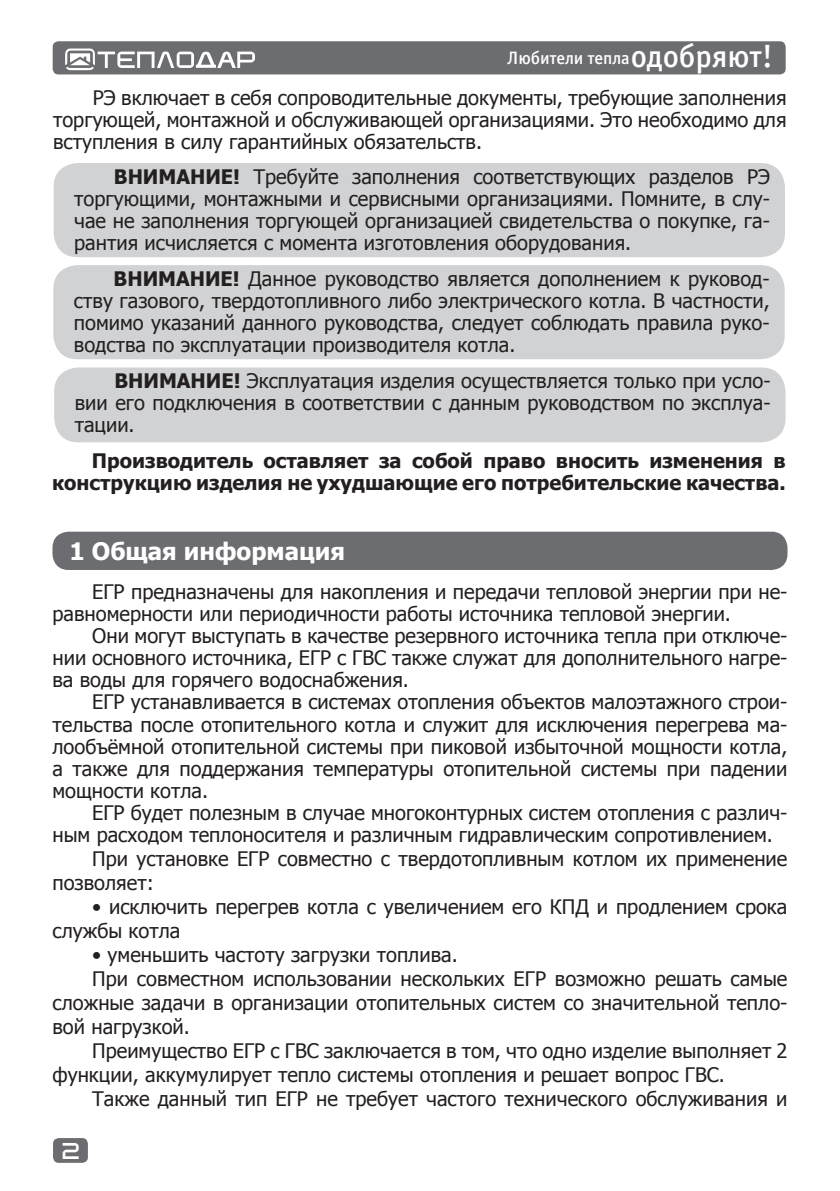
<style>
.page{position:relative;width:840px;height:1191px;background:#fff}
.page>*{position:absolute;margin:0;border:0;box-sizing:border-box;transform-origin:0 0}
.t1{font:700 24px "Tahoma";color:#fff}
.t2{font:20px/22px "Tahoma";color:#231f20;text-align:justify}
.t3{font:700 20px/22px "Tahoma";color:#231f20;text-align:right}
.t4{font:18px "Officina Sans Medium C";letter-spacing:-.005em;color:#fff}
.t5{font:16px "teplodar";color:#fff}
.s1{font-size:32px}
.s2{font-weight:700}
</style>
<div class="page">
<div style="left:53px;top:1138px;width:35px;height:24px;background:#6c6d70;border-radius:6px"></div>
<div style="left:53px;top:41px;width:732px;height:33px;background:#6c6d70;border-radius:6px"></div>
<svg style="left:65px;top:48px;width:190px;height:22px"></svg>
<div style="left:52px;top:531px;width:735px;height:39px;background:#6c6d70;border-radius:16px"></div>
<div style="left:54px;top:163px;width:730px;height:94px;background:#d1d2d4;border-radius:24px"></div>
<div style="left:53px;top:265px;width:731px;height:94px;background:#d1d2d4;border-radius:24px"></div>
<div style="left:54px;top:367px;width:731px;height:75px;background:#d1d2d4;border-radius:24px"></div>
<p class="t4" style="left:507px;top:48px;width:267px">Любители тепла<span class="s1">одобряют!</span></p>
<p class="t2" style="left:53px;top:85px;width:734px;text-indent:40px">РЭ включает в себя сопроводительные документы, требующие заполнения торгующей, монтажной и обслуживающей организациями. Это необходимо для вступления в силу гарантийных обязательств.</p>
<p class="t2" style="left:74px;top:165px;width:697px;text-indent:40px"><span class="s2">ВНИМАНИЕ!</span> Требуйте заполнения соответствующих разделов РЭ торгующими, монтажными и сервисными организациями. Помните, в слу&shy;чае не заполнения торгующей организацией свидетельства о покупке, га&shy;рантия исчисляется с момента изготовления оборудования.</p>
<p class="t2" style="left:74px;top:267px;width:697px;text-indent:40px"><span class="s2">ВНИМАНИЕ!</span> Данное руководство является дополнением к руковод&shy;ству газового, твердотопливного либо электрического котла. В частности, помимо указаний данного руководства, следует соблюдать правила руко&shy;водства по эксплуатации производителя котла.</p>
<p class="t2" style="left:75px;top:369px;width:697px;text-indent:40px"><span class="s2">ВНИМАНИЕ!</span> Эксплуатация изделия осуществляется только при усло&shy;вии его подключения в соответствии с данным руководством по эксплуа&shy;тации.</p>
<p class="t3" style="left:52px;top:448px;width:734px">Производитель оставляет за собой право вносить изменения в конструкцию изделия не ухудшающие его потребительские качества.</p>
<p class="t1" style="left:69px;top:534px;width:277px">1 Общая информация</p>
<p class="t2" style="left:52px;top:580px;width:736px;text-indent:40px">ЕГР предназначены для накопления и передачи тепловой энергии при не&shy;равномерности или периодичности работы источника тепловой энергии.</p>
<p class="t2" style="left:52px;top:624px;width:736px;text-indent:40px">Они могут выступать в качестве резервного источника тепла при отключе&shy;нии основного источника, ЕГР с ГВС также служат для дополнительного нагре&shy;ва воды для горячего водоснабжения.</p>
<p class="t2" style="left:52px;top:690px;width:736px;text-indent:40px">ЕГР устанавливается в системах отопления объектов малоэтажного строи&shy;тельства после отопительного котла и служит для исключения перегрева ма&shy;лообъёмной отопительной системы при пиковой избыточной мощности котла, а также для поддержания температуры отопительной системы при падении мощности котла.</p>
<p class="t2" style="left:52px;top:800px;width:736px;text-indent:40px">ЕГР будет полезным в случае многоконтурных систем отопления с различ&shy;ным расходом теплоносителя и различным гидравлическим сопротивлением.</p>
<p class="t2" style="left:52px;top:845px;width:736px;line-height:24px;text-indent:40px">При установке ЕГР совместно с твердотопливным котлом их применение позволяет:</p>
<p class="t2" style="left:52px;top:893px;width:736px;line-height:24px;text-indent:40px">• исключить перегрев котла с увеличением его КПД и продлением срока службы котла</p>
<p class="t2" style="left:92px;top:942px;width:367px">• уменьшить частоту загрузки топлива.</p>
<p class="t2" style="left:92px;top:966px;width:696px">При совместном использовании нескольких ЕГР возможно решать самые</p>
<p class="t2" style="left:52px;top:990px;width:736px">сложные задачи в организации отопительных систем со значительной тепло-</p>
<p class="t2" style="left:52px;top:1014px;width:139px">вой нагрузкой.</p>
<p class="t2" style="left:92px;top:1038px;width:696px">Преимущество ЕГР с ГВС заключается в том, что одно изделие выполняет 2</p>
<p class="t2" style="left:52px;top:1062px;width:673px">функции, аккумулирует тепло системы отопления и решает вопрос ГВС.</p>
<p class="t2" style="left:92px;top:1086px;width:696px">Также данный тип ЕГР не требует частого технического обслуживания и</p>
<p class="t5" style="left:63px;top:1144px;width:18px">2</p>
</div>
